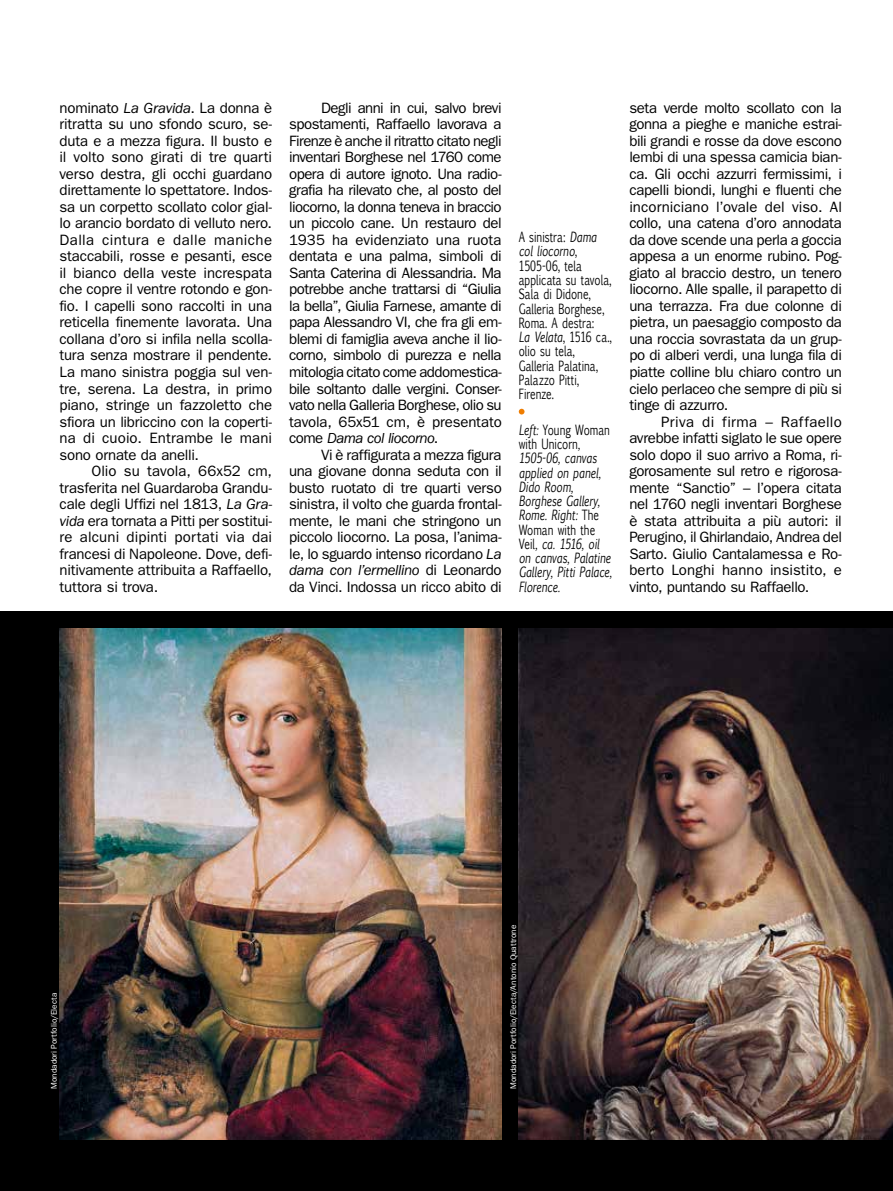
<style>
.page{position:relative;width:893px;height:1191px;background:#fff}
.page>*{position:absolute;margin:0;border:0;box-sizing:border-box;transform-origin:0 0}
.t1{font:15px/16.5px "ITC Franklin Gothic Std";letter-spacing:-.02em;color:#000;text-align:justify}
.t2{font:italic 13.5px/14.2px "Euphemia UCAS";color:#000;scale:.75 1}
.t3{font:13.5px/14.2px "Euphemia UCAS";color:#000;scale:.75 1}
.t4{font:8.25px "ITC Franklin Gothic Std";letter-spacing:-.005em;color:#fff}
.s1{font-style:italic}
.s2{font-style:normal}
</style>
<div class="page">
<div style="left:0;top:611px;width:893px;height:580px;background:#000"></div>
<img style="left:60px;top:628px;width:442px;height:512px">
<img style="left:519px;top:628px;width:374px;height:512px">
<svg style="left:519px;top:409px;width:5px;height:5px"></svg>
<p class="t1" style="left:60px;top:100px;width:214px">nominato <span class="s1">La Gravida</span>. La donna è ritratta su uno sfondo scuro, se&shy;duta e a mezza figura. Il busto e il volto sono girati di tre quarti verso destra, gli occhi guardano direttamente lo spettatore. Indos&shy;sa un corpetto scollato color gial&shy;lo arancio bordato di velluto nero.<br>Dalla cintura e dalle maniche staccabili, rosse e pesanti, esce il bianco della veste increspata che copre il ventre rotondo e gon&shy;fio. I capelli sono raccolti in una reticella finemente lavorata. Una collana d’oro si infila nella scolla&shy;tura senza mostrare il pendente.<br>La mano sinistra poggia sul ven&shy;tre, serena. La destra, in primo piano, stringe un fazzoletto che sfiora un libriccino con la coperti&shy;na di cuoio. Entrambe le mani sono ornate da anelli.</p>
<p class="t1" style="left:60px;top:463px;width:214px;text-indent:32px">Olio su tavola, 66x52 cm, trasferita nel Guardaroba Grandu&shy;cale degli Uffizi nel 1813, <span class="s1">La Gra&shy;vida</span> era tornata a Pitti per sostitui&shy;re alcuni dipinti portati via dai francesi di Napoleone. Dove, defi&shy;nitivamente attribuita a Raffaello, tuttora si trova.</p>
<p class="t1" style="left:289px;top:100px;width:214px;text-indent:32px">Degli anni in cui, salvo brevi spostamenti, Raffaello lavorava a Firenze è anche il ritratto citato negli inventari Borghese nel 1760 come opera di autore ignoto. Una radio&shy;grafia ha rilevato che, al posto del liocorno, la donna teneva in braccio un piccolo cane. Un restauro del 1935 ha evidenziato una ruota dentata e una palma, simboli di Santa Caterina di Alessandria. Ma potrebbe anche trattarsi di “Giulia la bella”, Giulia Farnese, amante di papa Alessandro VI, che fra gli em&shy;blemi di famiglia aveva anche il lio&shy;corno, simbolo di purezza e nella mitologia citato come addomestica&shy;bile soltanto dalle vergini. Conser&shy;vato nella Galleria Borghese, olio su tavola, 65x51 cm, è presentato come <span class="s1">Dama col liocorno</span>.</p>
<p class="t1" style="left:289px;top:446px;width:214px;text-indent:32px">Vi è raffigurata a mezza figura una giovane donna seduta con il busto ruotato di tre quarti verso sinistra, il volto che guarda frontal&shy;mente, le mani che stringono un piccolo liocorno. La posa, l’anima&shy;le, lo sguardo intenso ricordano <span class="s1">La dama con l’ermellino</span> di Leonardo da Vinci. Indossa un ricco abito di</p>
<p class="t3" style="left:519px;top:230px;width:126px">A sinistra: <span class="s1">Dama col liocorno</span>,<br>1505-06, tela applicata su tavola,<br>Sala di Didone,<br>Galleria Borghese,<br>Roma. A destra:<br><span class="s1">La Velata</span>, 1516 ca., olio su tela,<br>Galleria Palatina,<br>Palazzo Pitti,<br>Firenze.</p>
<p class="t2" style="left:519px;top:422px;width:126px">Left: <span class="s2">Young Woman with Unicorn</span>,<br>1505-06, canvas applied on panel,<br>Dido Room,<br>Borghese Gallery,<br>Rome. Right: <span class="s2">The<br>Woman with the<br>Veil</span>, ca. 1516, oil on canvas, Palatine<br>Gallery, Pitti Palace,<br>Florence.</p>
<p class="t1" style="left:629px;top:100px;width:214px">seta verde molto scollato con la gonna a pieghe e maniche estrai&shy;bili grandi e rosse da dove escono lembi di una spessa camicia bian&shy;ca. Gli occhi azzurri fermissimi, i capelli biondi, lunghi e fluenti che incorniciano l’ovale del viso. Al collo, una catena d’oro annodata da dove scende una perla a goccia appesa a un enorme rubino. Pog&shy;giato al braccio destro, un tenero liocorno. Alle spalle, il parapetto di una terrazza. Fra due colonne di pietra, un paesaggio composto da una roccia sovrastata da un grup&shy;po di alberi verdi, una lunga fila di piatte colline blu chiaro contro un cielo perlaceo che sempre di più si tinge di azzurro.</p>
<p class="t1" style="left:629px;top:413px;width:214px;text-indent:32px">Priva di firma – Raffaello avrebbe infatti siglato le sue opere solo dopo il suo arrivo a Roma, ri&shy;gorosamente sul retro e rigorosa&shy;mente “Sanctio” – l’opera citata nel 1760 negli inventari Borghese è stata attribuita a più autori: il Perugino, il Ghirlandaio, Andrea del Sarto. Giulio Cantalamessa e Ro&shy;berto Longhi hanno insistito, e vinto, puntando su Raffaello.</p>
<p class="t4" style="left:49px;top:1089px;width:97px;rotate:-90deg">Mondadori Portfolio/Electa</p>
<p class="t4" style="left:508px;top:1089px;width:166px;rotate:-90deg">Mondadori Portfolio/Electa/Antonio Quattrone</p>
</div>
